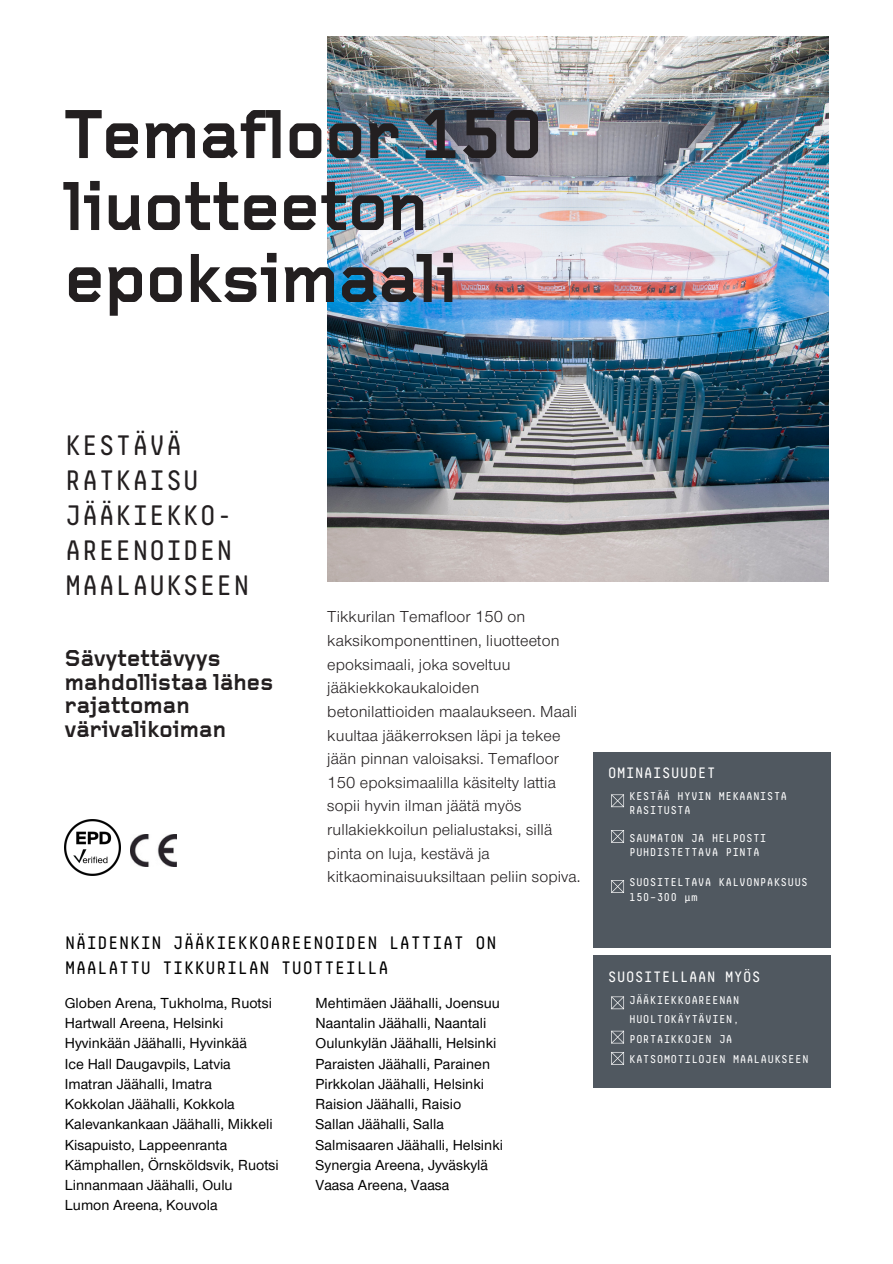
<style>
.page{position:relative;width:893px;height:1264px;background:#fff}
.page>*{position:absolute;margin:0;border:0;box-sizing:border-box;transform-origin:0 0}
.t1{font:700 72px/72px "Foundry Gridnik";color:#231f20}
.t2{font:28.05px/35px "Decima Mono Pro";color:#231f20}
.t3{font:700 24px/23.5px "Foundry Gridnik";letter-spacing:.005em;color:#231f20}
.t4{font:18px/24.8px "Decima Mono Pro";color:#000}
.t5{font:16.5px/23.5px "Nimbus San Nov";letter-spacing:.01em;color:#231f20}
.t6{font:500 15px/20.2px "Nimbus Sans Novus";color:#000}
.t7{font:15px "Decima Mono Pro";color:#fff}
.t8{font:11.25px/14.1px "Decima Mono Pro";letter-spacing:.01em;color:#fff}
</style>
<div class="page">
<div style="left:593px;top:752px;width:237px;height:195px;background:#505860"></div>
<div style="left:593px;top:955px;width:237px;height:132px;background:#505860"></div>
<svg style="left:611px;top:996px;width:13px;height:13px"></svg>
<svg style="left:611px;top:1030px;width:13px;height:13px"></svg>
<svg style="left:611px;top:1052px;width:13px;height:12px"></svg>
<svg style="left:611px;top:880px;width:13px;height:12px"></svg>
<svg style="left:611px;top:830px;width:13px;height:12px"></svg>
<svg style="left:611px;top:794px;width:13px;height:13px"></svg>
<img style="left:327px;top:36px;width:501px;height:545px">
<img style="left:65px;top:820px;width:55px;height:55px">
<img style="left:131px;top:834px;width:46px;height:32px">
<p class="t1" style="left:65px;top:104px;width:479px">Temafloor 150</p>
<p class="t1" style="left:65px;top:176px;width:394px">liuotteeton epoksimaali</p>
<p class="t2" style="left:65px;top:430px;width:186px">KESTÄVÄ<br>RATKAISU<br>JÄÄKIEKKO-<br>AREENOIDEN<br>MAALAUKSEEN</p>
<p class="t3" style="left:65px;top:648px;width:210px">Sävytettävyys mahdollistaa lähes rajattoman värivalikoiman</p>
<p class="t5" style="left:327px;top:608px;width:255px">Tikkurilan Temafloor 150 on kaksikomponenttinen, liuotteeton epoksimaali, joka soveltuu jääkiekkokaukaloiden betonilattioiden maalaukseen. Maali kuultaa jääkerroksen läpi ja tekee jään pinnan valoisaksi. Temafloor 150 epoksimaalilla käsitelty lattia sopii hyvin ilman jäätä myös rullakiekkoilun pelialustaksi, sillä pinta on luja, kestävä ja kitkaominaisuuksiltaan peliin sopiva.</p>
<p class="t4" style="left:65px;top:932px;width:433px">NÄIDENKIN JÄÄKIEKKOAREENOIDEN LATTIAT ON<br>MAALATTU TIKKURILAN TUOTTEILLA</p>
<p class="t6" style="left:65px;top:993px;width:209px">Globen Arena, Tukholma, Ruotsi<br>Hartwall Areena, Helsinki</p>
<p class="t6" style="left:65px;top:1033px;width:184px">Hyvinkään Jäähalli, Hyvinkää</p>
<p class="t6" style="left:65px;top:1053px;width:167px">Ice Hall Daugavpils, Latvia</p>
<p class="t6" style="left:65px;top:1074px;width:149px">Imatran Jäähalli, Imatra</p>
<p class="t6" style="left:65px;top:1094px;width:171px">Kokkolan Jäähalli, Kokkola</p>
<p class="t6" style="left:65px;top:1114px;width:209px">Kalevankankaan Jäähalli, Mikkeli<br>Kisapuisto, Lappeenranta</p>
<p class="t6" style="left:65px;top:1155px;width:215px">Kämphallen, Örnsköldsvik, Ruotsi</p>
<p class="t6" style="left:65px;top:1175px;width:169px">Linnanmaan Jäähalli, Oulu</p>
<p class="t6" style="left:65px;top:1195px;width:154px">Lumon Areena, Kouvola</p>
<p class="t6" style="left:315px;top:993px;width:186px">Mehtimäen Jäähalli, Joensuu</p>
<p class="t6" style="left:315px;top:1013px;width:172px">Naantalin Jäähalli, Naantali</p>
<p class="t6" style="left:315px;top:1033px;width:182px">Oulunkylän Jäähalli, Helsinki</p>
<p class="t6" style="left:315px;top:1053px;width:176px">Paraisten Jäähalli, Parainen</p>
<p class="t6" style="left:315px;top:1074px;width:170px">Pirkkolan Jäähalli, Helsinki</p>
<p class="t6" style="left:315px;top:1094px;width:147px">Raision Jäähalli, Raisio</p>
<p class="t6" style="left:315px;top:1114px;width:130px">Sallan Jäähalli, Salla</p>
<p class="t6" style="left:315px;top:1134px;width:189px">Salmisaaren Jäähalli, Helsinki</p>
<p class="t6" style="left:315px;top:1155px;width:174px">Synergia Areena, Jyväskylä</p>
<p class="t6" style="left:315px;top:1175px;width:135px">Vaasa Areena, Vaasa</p>
<p class="t7" style="left:608px;top:767px;width:109px">OMINAISUUDET</p>
<p class="t8" style="left:629px;top:789px;width:160px">KESTÄÄ HYVIN MEKAANISTA<br>RASITUSTA</p>
<p class="t8" style="left:629px;top:832px;width:139px">SAUMATON JA HELPOSTI<br>PUHDISTETTAVA PINTA</p>
<p class="t8" style="left:629px;top:875px;width:180px;line-height:15px">SUOSITELTAVA KALVONPAKSUUS<br>150–300 µm</p>
<p class="t7" style="left:608px;top:971px;width:154px">SUOSITELLAAN MYÖS</p>
<p class="t8" style="left:629px;top:991px;width:112px;line-height:19.6px">JÄÄKIEKKOAREENAN<br>HUOLTOKÄYTÄVIEN,</p>
<p class="t8" style="left:629px;top:1033px;width:105px">PORTAIKKOJEN JA</p>
<p class="t8" style="left:629px;top:1052px;width:181px">KATSOMOTILOJEN MAALAUKSEEN</p>
</div>
